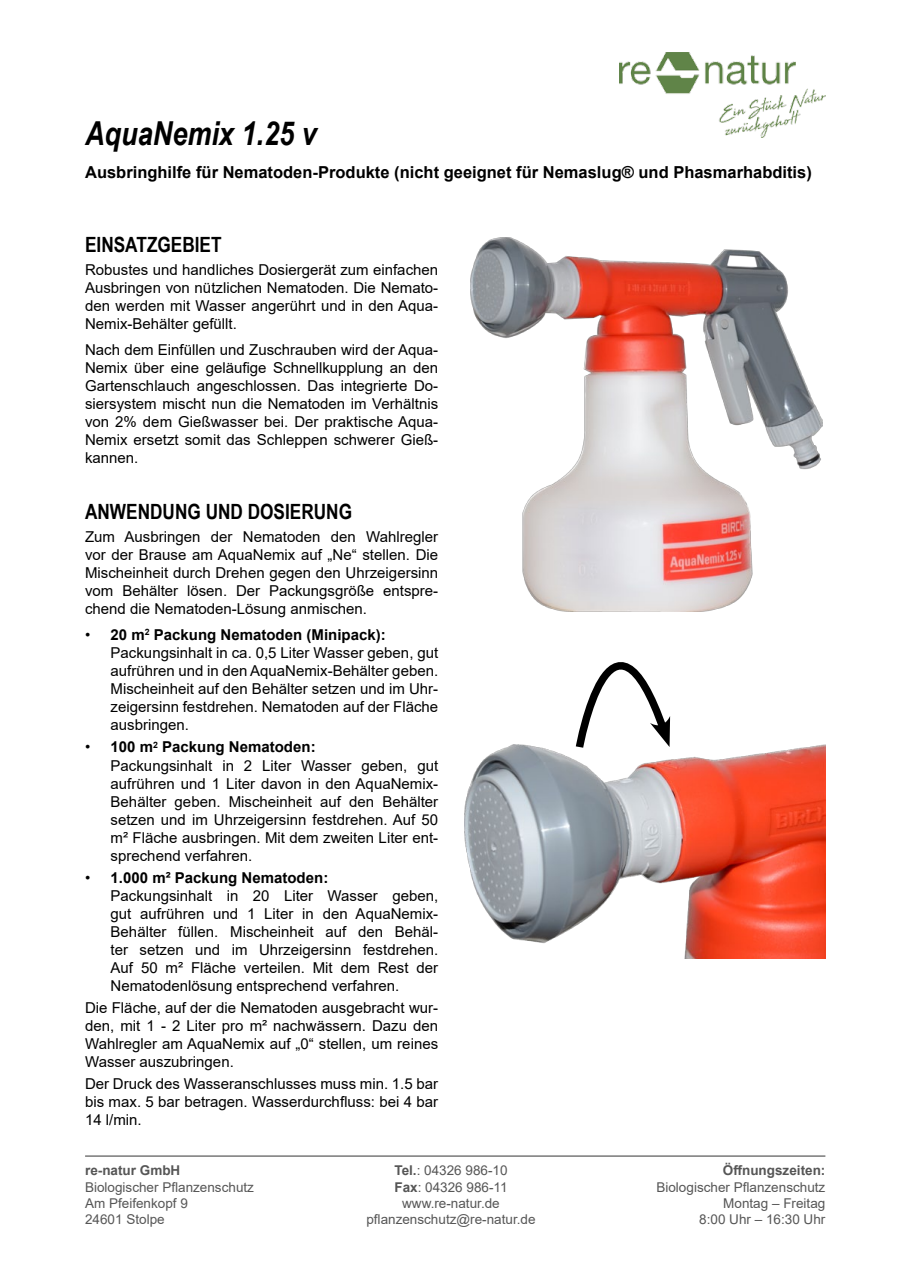
<style>
.page{position:relative;width:902px;height:1272px;background:#fff}
.page>*{position:absolute;margin:0;border:0;box-sizing:border-box;transform-origin:0 0}
.t1{font:italic 700 33px "Arial Narrow";color:#000}
.t2{font:700 21px "Arial Narrow";color:#000}
.t3{font:700 16.5px "Arial";color:#000}
.t4{font:15px/18px "Arial";color:#000;text-align:justify}
.t5{font:13.5px/16.2px "Arial";color:#565656;text-align:right}
.t6{font:700 13.5px "Arial";color:#565656}
.s1{font-weight:700}
</style>
<div class="page">
<hr style="left:85px;top:1155px;width:740px;height:1px;background:#000">
<img style="left:619px;top:52px;width:206px;height:85px">
<img style="left:465px;top:744px;width:360px;height:214px">
<img style="left:470px;top:238px;width:352px;height:373px">
<svg style="left:572px;top:575px;width:101px;height:179px"></svg>
<h1 class="t1" style="left:85px;top:109px;width:233px">AquaNemix 1.25 v</h1>
<p class="t3" style="left:85px;top:160px;width:728px">Ausbringhilfe für Nematoden-Produkte (nicht geeignet für Nemaslug® und Phasmarhabditis)</p>
<h2 class="t2" style="left:85px;top:229px;width:138px">EINSATZGEBIET</h2>
<p class="t4" style="left:85px;top:260px;width:354px">Robustes und handliches Dosiergerät zum einfachen Ausbringen von nützlichen Nematoden. Die Nemato&shy;den werden mit Wasser angerührt und in den Aqua-Nemix-Behälter gefüllt.</p>
<p class="t4" style="left:85px;top:341px;width:354px">Nach dem Einfüllen und Zuschrauben wird der Aqua-Nemix über eine geläufige Schnellkupplung an den Gartenschlauch angeschlossen. Das integrierte Do&shy;siersystem mischt nun die Nematoden im Verhältnis von 2% dem Gießwasser bei. Der praktische Aqua-Nemix ersetzt somit das Schleppen schwerer Gieß&shy;kannen.</p>
<h2 class="t2" style="left:85px;top:496px;width:268px">ANWENDUNG UND DOSIERUNG</h2>
<p class="t4" style="left:85px;top:527px;width:354px">Zum Ausbringen der Nematoden den Wahlregler vor der Brause am AquaNemix auf „Ne“ stellen. Die Mischeinheit durch Drehen gegen den Uhrzeigersinn vom Behälter lösen. Der Packungsgröße entspre&shy;chend die Nematoden-Lösung anmischen.</p>
<p class="t4" style="left:111px;top:625px;width:329px;text-align:left;text-indent:-26px">• <span class="s1">20 m</span><sup>2</sup> <span class="s1">Packung Nematoden (Minipack):<br></span>Packungsinhalt in ca. 0,5 Liter Wasser geben, gut aufrühren und in den AquaNemix-Behälter geben.<br>Mischeinheit auf den Behälter setzen und im Uhr&shy;zeigersinn festdrehen. Nematoden auf der Fläche ausbringen.</p>
<p class="t4" style="left:111px;top:738px;width:329px;text-align:left;text-indent:-26px">• <span class="s1">100 m</span><sup>2</sup> <span class="s1">Packung Nematoden:<br></span>Packungsinhalt in 2 Liter Wasser geben, gut aufrühren und 1 Liter davon in den AquaNemix-Behälter geben. Mischeinheit auf den Behälter setzen und im Uhrzeigersinn festdrehen. Auf 50 m² Fläche ausbringen. Mit dem zweiten Liter ent&shy;sprechend verfahren.</p>
<p class="t4" style="left:111px;top:868px;width:329px;text-align:left;text-indent:-26px">• <span class="s1">1.000 m² Packung Nematoden:<br></span>Packungsinhalt in 20 Liter Wasser geben, gut aufrühren und 1 Liter in den AquaNemix-Behälter füllen. Mischeinheit auf den Behäl&shy;ter setzen und im Uhrzeigersinn festdrehen.<br>Auf 50 m² Fläche verteilen. Mit dem Rest der Nematodenlösung entsprechend verfahren.</p>
<p class="t4" style="left:85px;top:998px;width:354px">Die Fläche, auf der die Nematoden ausgebracht wur&shy;den, mit 1 - 2 Liter pro m² nachwässern. Dazu den Wahlregler am AquaNemix auf „0“ stellen, um reines Wasser auszubringen.</p>
<p class="t4" style="left:85px;top:1074px;width:354px">Der Druck des Wasseranschlusses muss min. 1.5 bar bis max. 5 bar betragen. Wasserdurchfluss: bei 4 bar 14 l/min.</p>
<p class="t6" style="left:85px;top:1161px;width:97px">re-natur GmbH</p>
<p class="t5" style="left:85px;top:1178px;width:170px;text-align:left">Biologischer Pflanzenschutz<br>Am Pfeifenkopf 9<br>24601 Stolpe</p>
<p class="t5" style="left:366px;top:1162px;width:171px;text-align:center"><span class="s1">Tel.</span>: 04326 986-10<br><span class="s1">Fax</span>: 04326 986-11 www.re-natur.de pflanzenschutz@re-natur.de</p>
<p class="t6" style="left:722px;top:1161px;width:104px">Öffnungszeiten:</p>
<p class="t5" style="left:656px;top:1178px;width:170px">Biologischer Pflanzenschutz<br>Montag – Freitag<br>8:00 Uhr – 16:30 Uhr</p>
</div>
